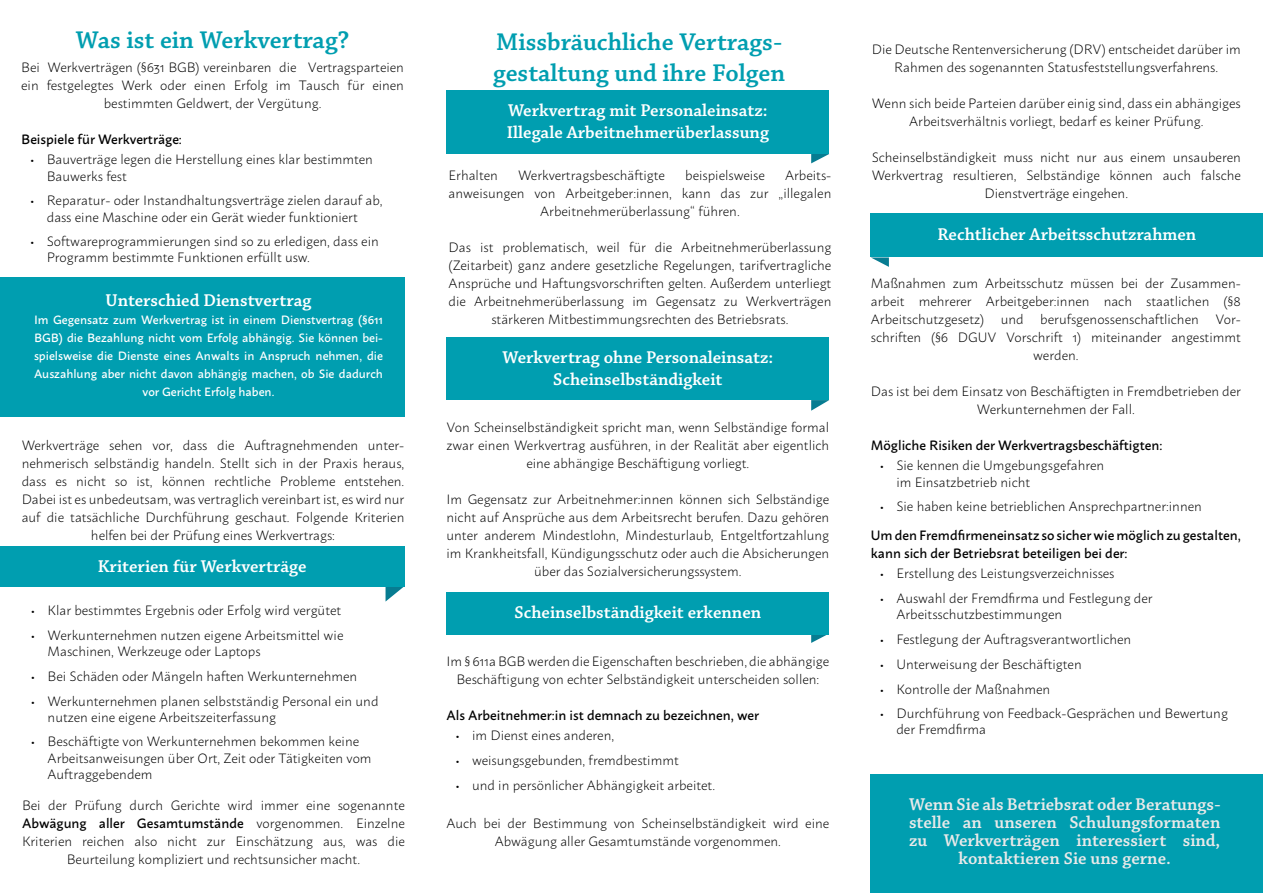
<style>
.page{position:relative;width:1263px;height:893px;background:#fff}
.page>*{position:absolute;margin:0;border:0;box-sizing:border-box;transform-origin:0 0}
.t1{font:600 25.5px/30.6px "Chaparral Pro";color:#009eb0}
.t2{font:600 18px/21.6px "Chaparral Pro";color:#fff}
.t3{font:600 18px/18px "Chaparral Pro";color:#e9e9e9;text-align:center}
.t4{font:300 13.5px/18px "Macho";color:#000;text-align:center}
.t5{font:500 13.5px/18px "Macho";color:#000}
.t6{font:500 12px/18px "Macho";color:#fff;text-align:center}
.s1{font-weight:500}
</style>
<div class="page">
<svg style="left:385px;top:586px;width:19px;height:16px"></svg>
<div style="left:0;top:546px;width:404px;height:40px;background:#009eb0"></div>
<svg style="left:871px;top:257px;width:18px;height:10px"></svg>
<div style="left:871px;top:214px;width:392px;height:43px;background:#009eb0"></div>
<svg style="left:811px;top:634px;width:18px;height:9px"></svg>
<div style="left:446px;top:592px;width:383px;height:42px;background:#009eb0"></div>
<svg style="left:811px;top:154px;width:18px;height:9px"></svg>
<div style="left:446px;top:90px;width:383px;height:64px;background:#009eb0"></div>
<svg style="left:811px;top:400px;width:18px;height:11px"></svg>
<div style="left:446px;top:337px;width:383px;height:63px;background:#009eb0"></div>
<div style="left:0;top:277px;width:404px;height:140px;background:#009eb0"></div>
<div style="left:871px;top:774px;width:392px;height:119px;background:#009eb0"></div>
<h1 class="t1" style="left:76px;top:25px;width:275px">Was ist ein Werkvertrag?</h1>
<p class="t4" style="left:21px;top:57px;width:384px">Bei Werkverträgen (§631 BGB) vereinbaren die Vertragsparteien ein festgelegtes Werk oder einen Erfolg im Tausch für einen bestimmten Geldwert, der Vergütung.</p>
<p class="t5" style="left:21px;top:129px;width:162px">Beispiele für Werkverträge:</p>
<p class="t4" style="left:47px;top:150px;width:328px;line-height:16.2px;text-align:left;text-indent:-17px">• Bauverträge legen die Herstellung eines klar bestimmten<br>Bauwerks fest</p>
<p class="t4" style="left:30px;top:191px;width:354px;line-height:16.2px">• Reparatur- oder Instandhaltungsverträge zielen darauf ab, dass eine Maschine oder ein Gerät wieder funktioniert</p>
<p class="t4" style="left:47px;top:232px;width:334px;line-height:16.2px;text-align:left;text-indent:-17px">• Softwareprogrammierungen sind so zu erledigen, dass ein<br>Programm bestimmte Funktionen erfüllt usw.</p>
<h2 class="t2" style="left:106px;top:290px;width:207px">Unterschied Dienstvertrag</h2>
<p class="t6" style="left:34px;top:310px;width:350px">Im Gegensatz zum Werkvertrag ist in einem Dienstvertrag (§611<br>BGB) die Bezahlung nicht vom Erfolg abhängig. Sie können bei&shy;spielsweise die Dienste eines Anwalts in Anspruch nehmen, die Auszahlung aber nicht davon abhängig machen, ob Sie dadurch vor Gericht Erfolg haben.</p>
<p class="t4" style="left:22px;top:435px;width:384px">Werkverträge sehen vor, dass die Auftragnehmenden unter&shy;nehmerisch selbständig handeln. Stellt sich in der Praxis heraus, dass es nicht so ist, können rechtliche Probleme entstehen.<br>Dabei ist es unbedeutsam, was vertraglich vereinbart ist, es wird nur auf die tatsächliche Durchführung geschaut. Folgende Kriterien helfen bei der Prüfung eines Werkvertrags:</p>
<h2 class="t2" style="left:98px;top:556px;width:210px">Kriterien für Werkverträge</h2>
<p class="t4" style="left:31px;top:600px;width:312px">• Klar bestimmtes Ergebnis oder Erfolg wird vergütet</p>
<p class="t4" style="left:48px;top:626px;width:297px;line-height:16.2px;text-align:left;text-indent:-17px">• Werkunternehmen nutzen eigene Arbeitsmittel wie<br>Maschinen, Werkzeuge oder Laptops</p>
<p class="t4" style="left:31px;top:666px;width:328px">• Bei Schäden oder Mängeln haften Werkunternehmen</p>
<p class="t4" style="left:48px;top:691px;width:332px;line-height:16.2px;text-align:left;text-indent:-17px">• Werkunternehmen planen selbstständig Personal ein und nutzen eine eigene Arbeitszeiterfassung</p>
<p class="t4" style="left:48px;top:732px;width:325px;line-height:16.2px;text-align:left;text-indent:-17px">• Beschäftigte von Werkunternehmen bekommen keine<br>Arbeitsanweisungen über Ort, Zeit oder Tätigkeiten vom<br>Auftraggebendem</p>
<p class="t4" style="left:22px;top:795px;width:384px">Bei der Prüfung durch Gerichte wird immer eine sogenannte <span class="s1">Abwägung aller Gesamtumstände</span> vorgenommen. Einzelne Kriterien reichen also nicht zur Einschätzung aus, was die Beurteilung kompliziert und rechtsunsicher macht.</p>
<h1 class="t1" style="left:493px;top:28px;width:294px">Missbräuchliche Vertrags&shy;gestaltung und ihre Folgen</h1>
<h2 class="t2" style="left:507px;top:100px;width:264px">Werkvertrag mit Personaleinsatz:<br>Illegale Arbeitnehmerüberlassung</h2>
<p class="t4" style="left:449px;top:165px;width:51px">Erhalten</p>
<p class="t4" style="left:518px;top:165px;width:148px">Werkvertragsbeschäftigte</p>
<p class="t4" style="left:685px;top:165px;width:81px">beispielsweise</p>
<p class="t4" style="left:785px;top:165px;width:48px">Arbeits-</p>
<p class="t4" style="left:449px;top:183px;width:384px">anweisungen von Arbeitgeber:innen, kann das zur „illegalen</p>
<p class="t4" style="left:540px;top:201px;width:201px">Arbeitnehmerüberlassung“ führen.</p>
<p class="t4" style="left:449px;top:237px;width:384px">Das ist problematisch, weil für die Arbeitnehmerüberlassung (Zeitarbeit) ganz andere gesetzliche Regelungen, tarifvertragliche Ansprüche und Haftungsvorschriften gelten. Außerdem unterliegt die Arbeitnehmerüberlassung im Gegensatz zu Werkverträgen stärkeren Mitbestimmungsrechten des Betriebsrats.</p>
<h2 class="t2" style="left:502px;top:347px;width:272px;text-align:center">Werkvertrag ohne Personaleinsatz:<br>Scheinselbständigkeit</h2>
<p class="t4" style="left:446px;top:417px;width:384px">Von Scheinselbständigkeit spricht man, wenn Selbständige formal zwar einen Werkvertrag ausführen, in der Realität aber eigentlich eine abhängige Beschäftigung vorliegt.</p>
<p class="t4" style="left:446px;top:489px;width:384px">Im Gegensatz zur Arbeitnehmer:innen können sich Selbständige nicht auf Ansprüche aus dem Arbeitsrecht berufen. Dazu gehören unter anderem Mindestlohn, Mindesturlaub, Entgeltfortzahlung im Krankheitsfall, Kündigungsschutz oder auch die Absicherungen über das Sozialversicherungssystem.</p>
<h2 class="t2" style="left:514px;top:602px;width:248px">Scheinselbständigkeit erkennen</h2>
<p class="t4" style="left:446px;top:651px;width:384px">Im § 611a BGB werden die Eigenschaften beschrieben, die abhängige<br>Beschäftigung von echter Selbständigkeit unterscheiden sollen:</p>
<p class="t5" style="left:446px;top:705px;width:314px">Als Arbeitnehmer:in ist demnach zu bezeichnen, wer</p>
<p class="t4" style="left:455px;top:725px;width:161px">• im Dienst eines anderen,</p>
<p class="t4" style="left:455px;top:750px;width:225px">• weisungsgebunden, fremdbestimmt</p>
<p class="t4" style="left:455px;top:775px;width:262px">• und in persönlicher Abhängigkeit arbeitet.</p>
<p class="t4" style="left:446px;top:813px;width:384px">Auch bei der Bestimmung von Scheinselbständigkeit wird eine<br>Abwägung aller Gesamtumstände vorgenommen.</p>
<p class="t4" style="left:872px;top:39px;width:371px">Die Deutsche Rentenversicherung (DRV) entscheidet darüber im<br>Rahmen des sogenannten Statusfeststellungsverfahrens.</p>
<p class="t4" style="left:872px;top:93px;width:371px">Wenn sich beide Parteien darüber einig sind, dass ein abhängiges<br>Arbeitsverhältnis vorliegt, bedarf es keiner Prüfung.</p>
<p class="t4" style="left:872px;top:147px;width:371px">Scheinselbständigkeit muss nicht nur aus einem unsauberen<br>Werkvertrag resultieren, Selbständige können auch falsche<br>Dienstverträge eingehen.</p>
<h2 class="t2" style="left:937px;top:224px;width:260px">Rechtlicher Arbeitsschutzrahmen</h2>
<p class="t4" style="left:871px;top:273px;width:371px">Maßnahmen zum Arbeitsschutz müssen bei der Zusammen&shy;arbeit mehrerer Arbeitgeber:innen nach staatlichen (§8<br>Arbeitschutzgesetz) und berufsgenossenschaftlichen Vor&shy;schriften (§6 DGUV Vorschrift 1) miteinander angestimmt werden.</p>
<p class="t4" style="left:871px;top:381px;width:371px">Das ist bei dem Einsatz von Beschäftigten in Fremdbetrieben der<br>Werkunternehmen der Fall.</p>
<p class="t5" style="left:871px;top:435px;width:293px">Mögliche Risiken der Werkvertragsbeschäftigten:</p>
<p class="t4" style="left:896px;top:456px;width:209px;line-height:16.2px;text-align:left;text-indent:-17px">• Sie kennen die Umgebungsgefahren im Einsatzbetrieb nicht</p>
<p class="t4" style="left:879px;top:496px;width:324px">• Sie haben keine betrieblichen Ansprechpartner:innen</p>
<p class="t5" style="left:871px;top:525px;width:371px">Um den Fremdfirmeneinsatz so sicher wie möglich zu gestalten, kann sich der Betriebsrat beteiligen bei der:</p>
<p class="t4" style="left:879px;top:563px;width:237px">• Erstellung des Leistungsverzeichnisses</p>
<p class="t4" style="left:896px;top:589px;width:258px;line-height:16.2px;text-align:left;text-indent:-17px">• Auswahl der Fremdfirma und Festlegung der<br>Arbeitsschutzbestimmungen</p>
<p class="t4" style="left:879px;top:629px;width:253px">• Festlegung der Auftragsverantwortlichen</p>
<p class="t4" style="left:879px;top:654px;width:204px">• Unterweisung der Beschäftigten</p>
<p class="t4" style="left:879px;top:678px;width:172px">• Kontrolle der Maßnahmen</p>
<p class="t4" style="left:896px;top:704px;width:333px;line-height:16.2px;text-align:left;text-indent:-17px">• Durchführung von Feedback-Gesprächen und Bewertung der Fremdfirma</p>
<h2 class="t3" style="left:909px;top:796px;width:313px">Wenn Sie als Betriebsrat oder Beratungs&shy;stelle an unseren Schulungsformaten zu Werkverträgen interessiert sind, kontaktieren Sie uns gerne.</h2>
</div>
